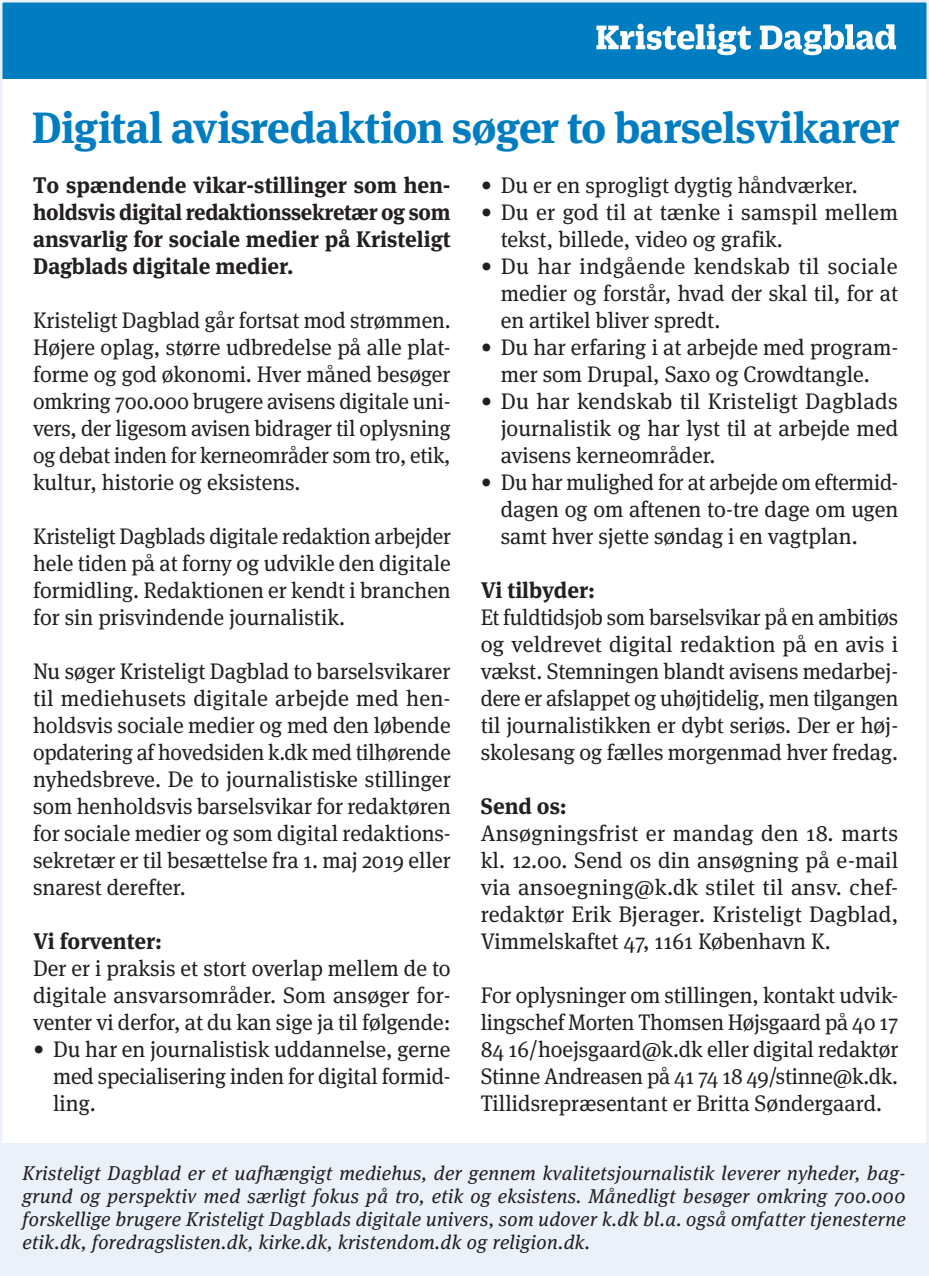
<style>
.page{position:relative;width:929px;height:1276px;background:#fff}
.page>*{position:absolute;margin:0;border:0;box-sizing:border-box;transform-origin:0 0}
.t1{font:700 43.75px "Meta Serif OT";letter-spacing:-.02em;color:#007dc1}
.t2{font:22.5px/27px "Meta Serif OT";color:#231f20;text-align:justify}
.t3{font:22.5px/27px "Meta Serif OT";color:#231f20;text-align:justify;scale:.96 1}
.t4{font:700 22.5px/27px "Meta Serif OT";color:#231f20;text-align:justify}
.t5{font:italic 20px/23.2px "Meta Serif OT";letter-spacing:.02em;color:#231f20;text-align:justify}
</style>
<div class="page">
<div style="left:0;top:0;width:928px;height:79px;background:#007dc1"></div>
<div style="left:0;top:1143px;width:928px;height:133px;background:#eaf1f9"></div>
<svg style="left:596px;top:24px;width:154px;height:31px"></svg>
<svg style="left:759px;top:24px;width:136px;height:31px"></svg>
<h1 class="t1" style="left:32px;top:100px;width:868px">Digital avisredaktion søger to barselsvikarer</h1>
<p class="t4" style="left:33px;top:172px;width:419px">To spændende vikar-stillinger som hen&shy;holdsvis digital redaktionssekretær og som ansvarlig for sociale medier på Kristeligt Dagblads digitale medier.</p>
<p class="t2" style="left:33px;top:307px;width:419px">Kristeligt Dagblad går fortsat mod strømmen.<br>Højere oplag, større udbredelse på alle plat&shy;forme og god økonomi. Hver måned besøger omkring 700.000 brugere avisens digitale uni&shy;vers, der ligesom avisen bidrager til oplysning og debat inden for kerneområder som tro, etik, kultur, historie og eksistens.</p>
<p class="t3" style="left:33px;top:523px;width:436px">Kristeligt Dagblads digitale redaktion arbejder hele tiden på at forny og udvikle den digitale formidling. Redaktionen er kendt i branchen for sin prisvindende journalistik.</p>
<p class="t2" style="left:33px;top:658px;width:419px">Nu søger Kristeligt Dagblad to barselsvikarer til mediehusets digitale arbejde med hen&shy;holdsvis sociale medier og med den løbende opdatering af hovedsiden k.dk med tilhørende nyhedsbreve. De to journalistiske stillinger som henholdsvis barselsvikar for redaktøren for sociale medier og som digital redaktions&shy;sekretær er til besættelse fra 1. maj 2019 eller snarest derefter.</p>
<p class="t4" style="left:33px;top:928px;width:130px">Vi forventer:</p>
<p class="t2" style="left:33px;top:955px;width:419px">Der er i praksis et stort overlap mellem de to digitale ansvarsområder. Som ansøger for&shy;venter vi derfor, at du kan sige ja til følgende:</p>
<p class="t2" style="left:53px;top:1036px;width:399px;text-indent:-20px">• Du har en journalistisk uddannelse, gerne med specialisering inden for digital formid&shy;ling.</p>
<p class="t2" style="left:480px;top:172px;width:378px">• Du er en sprogligt dygtig håndværker.</p>
<p class="t2" style="left:500px;top:199px;width:399px;text-indent:-20px">• Du er god til at tænke i samspil mellem tekst, billede, video og grafik.</p>
<p class="t2" style="left:500px;top:253px;width:399px;text-indent:-20px">• Du har indgående kendskab til sociale medier og forstår, hvad der skal til, for at en artikel bliver spredt.</p>
<p class="t2" style="left:480px;top:334px;width:419px;text-align:center">• Du har erfaring i at arbejde med program&shy;mer som Drupal, Saxo og Crowdtangle.</p>
<p class="t2" style="left:500px;top:388px;width:399px;text-indent:-20px">• Du har kendskab til Kristeligt Dagblads journalistik og har lyst til at arbejde med avisens kerneområder.</p>
<p class="t3" style="left:500px;top:469px;width:415px;text-indent:-20px">• Du har mulighed for at arbejde om eftermid&shy;dagen og om aftenen to-tre dage om ugen samt hver sjette søndag i en vagtplan.</p>
<p class="t4" style="left:480px;top:577px;width:116px">Vi tilbyder:</p>
<p class="t3" style="left:480px;top:604px;width:436px">Et fuldtidsjob som barselsvikar på en ambitiøs og veldrevet digital redaktion på en avis i vækst. Stemningen blandt avisens medarbej&shy;dere er afslappet og uhøjtidelig, men tilgangen til journalistikken er dybt seriøs. Der er høj&shy;skolesang og fælles morgenmad hver fredag.</p>
<p class="t4" style="left:480px;top:793px;width:87px">Send os:</p>
<p class="t2" style="left:480px;top:820px;width:419px">Ansøgningsfrist er mandag den 18. marts kl. 12.00. Send os din ansøgning på e-mail via ansoegning@k.dk stilet til ansv. chef&shy;redaktør Erik Bjerager. Kristeligt Dagblad, Vimmelskaftet 47, 1161 København K.</p>
<p class="t2" style="left:480px;top:982px;width:419px">For oplysninger om stillingen, kontakt udvik&shy;lingschef Morten Thomsen Højsgaard på 40 17<br>84 16/hoejsgaard@k.dk eller digital redaktør Stinne Andreasen på 41 74 18 49/stinne@k.dk.<br>Tillidsrepræsentant er Britta Søndergaard.</p>
<p class="t5" style="left:22px;top:1161px;width:884px">Kristeligt Dagblad er et uafhængigt mediehus, der gennem kvalitetsjournalistik leverer nyheder, bag&shy;grund og perspektiv med særligt fokus på tro, etik og eksistens. Månedligt besøger omkring 700.000 forskellige brugere Kristeligt Dagblads digitale univers, som udover k.dk bl.a. også omfatter tjenesterne etik.dk, foredragslisten.dk, kirke.dk, kristendom.dk og religion.dk.</p>
</div>
